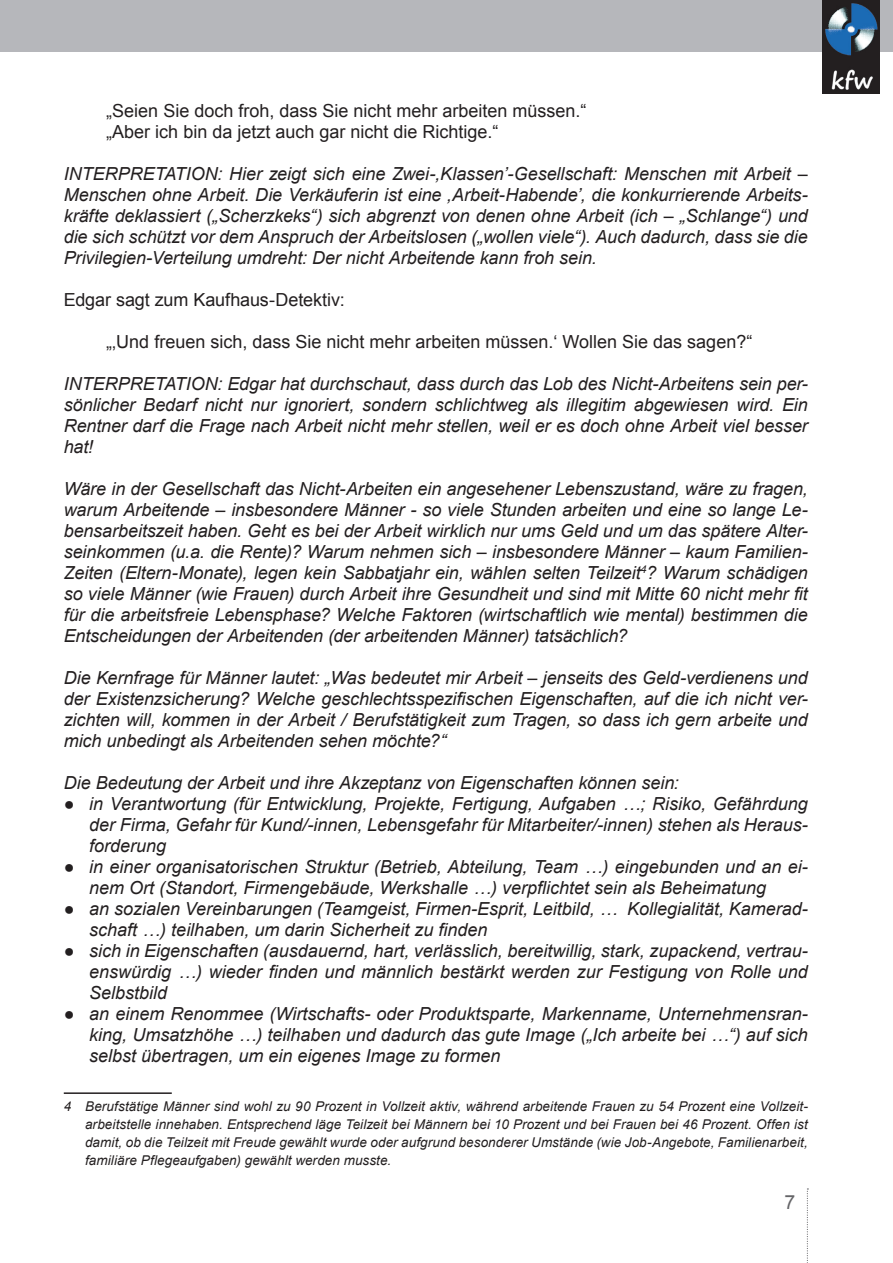
<style>
.page{position:relative;width:893px;height:1263px;background:#fff}
.page>*{position:absolute;margin:0;border:0;box-sizing:border-box;transform-origin:0 0}
.t1{font:19.5px "Arial";color:#656568}
.t2{font:italic 18px/21px "Arial";color:#231f20;text-align:justify}
.t3{font:18px/21px "Arial";color:#231f20}
.t4{font:italic 13.5px/18px "Arial";letter-spacing:.005em;color:#231f20;text-align:justify}
.s1{font-style:normal}
</style>
<div class="page">
<div style="left:0;top:0;width:893px;height:51px;background:#b6b7bb"></div>
<img style="left:823px;top:0;width:56px;height:94px">
<svg style="left:807px;top:1188px;width:1px;height:75px"></svg>
<hr style="left:64px;top:1092px;width:108px;height:2px;background:#231f20">
<p class="t3" style="left:106px;top:100px;width:482px">„Seien Sie doch froh, dass Sie nicht mehr arbeiten müssen.“ „Aber ich bin da jetzt auch gar nicht die Richtige.“</p>
<p class="t2" style="left:64px;top:163px;width:746px">INTERPRETATION: Hier zeigt sich eine Zwei-‚Klassen’-Gesellschaft: Menschen mit Arbeit – Menschen ohne Arbeit. Die Verkäuferin ist eine ‚Arbeit-Habende’, die konkurrierende Arbeits&shy;kräfte deklassiert („Scherzkeks“) sich abgrenzt von denen ohne Arbeit (ich – „Schlange“) und die sich schützt vor dem Anspruch der Arbeitslosen („wollen viele“). Auch dadurch, dass sie die Privilegien-Verteilung umdreht: Der nicht Arbeitende kann froh sein.</p>
<p class="t3" style="left:64px;top:289px;width:283px">Edgar sagt zum Kaufhaus-Detektiv:</p>
<p class="t3" style="left:106px;top:331px;width:647px">„‚U nd freuen sich, dass Sie nicht mehr arbeiten müssen.‘ Wollen Sie das sagen?“</p>
<p class="t2" style="left:64px;top:373px;width:746px">INTERPRETATION: Edgar hat durchschaut, dass durch das Lob des Nicht-Arbeitens sein per&shy;sönlicher Bedarf nicht nur ignoriert, sondern schlichtweg als illegitim abgewiesen wird. Ein Rentner darf die Frage nach Arbeit nicht mehr stellen, weil er es doch ohne Arbeit viel besser hat!</p>
<p class="t2" style="left:64px;top:478px;width:746px">Wäre in der Gesellschaft das Nicht-Arbeiten ein angesehener Lebenszustand, wäre zu fragen, warum Arbeitende – insbesondere Männer - so viele Stunden arbeiten und eine so lange Le&shy;bensarbeitszeit haben. Geht es bei der Arbeit wirklich nur ums Geld und um das spätere Alter&shy;seinkommen (u.a. die Rente)? Warum nehmen sich – insbesondere Männer – kaum Familien-Zeiten (Eltern-Monate), legen kein Sabbatjahr ein, wählen selten Teilzeit<sup>4</sup>? Warum schädigen so viele Männer (wie Frauen) durch Arbeit ihre Gesundheit und sind mit Mitte 60 nicht mehr fit für die arbeitsfreie Lebensphase? Welche Faktoren (wirtschaftlich wie mental) bestimmen die Entscheidungen der Arbeitenden (der arbeitenden Männer) tatsächlich?</p>
<p class="t2" style="left:64px;top:667px;width:746px">Die Kernfrage für Männer lautet: „Was bedeutet mir Arbeit – jenseits des Geld-verdienens und der Existenzsicherung? Welche geschlechtsspezifischen Eigenschaften, auf die ich nicht ver&shy;zichten will, kommen in der Arbeit / Berufstätigkeit zum Tragen, so dass ich gern arbeite und mich unbedingt als Arbeitenden sehen möchte?“</p>
<p class="t2" style="left:64px;top:772px;width:616px">Die Bedeutung der Arbeit und ihre Akzeptanz von Eigenschaften können sein:</p>
<p class="t2" style="left:89px;top:793px;width:720px;text-indent:-26px"><span class="s1">●</span> in Verantwortung (für Entwicklung, Projekte, Fertigung, Aufgaben …; Risiko, Gefährdung der Firma, Gefahr für Kund/-innen, Lebensgefahr für Mitarbeiter/-innen) stehen als Heraus&shy;forderung</p>
<p class="t2" style="left:89px;top:856px;width:720px;text-indent:-26px"><span class="s1">●</span> in einer organisatorischen Struktur (Betrieb, Abteilung, Team …) eingebunden und an ei&shy;nem Ort (Standort, Firmengebäude, Werkshalle …) verpflichtet sein als Beheimatung</p>
<p class="t2" style="left:89px;top:899px;width:720px;text-indent:-26px"><span class="s1">●</span> an sozialen Vereinbarungen (Teamgeist, Firmen-Esprit, Leitbild, … Kollegialität, Kamerad&shy;schaft …) teilhaben, um darin Sicherheit zu finden</p>
<p class="t2" style="left:89px;top:941px;width:720px;text-indent:-26px"><span class="s1">●</span> sich in Eigenschaften (ausdauernd, hart, verlässlich, bereitwillig, stark, zupackend, vertrau&shy;enswürdig …) wieder finden und männlich bestärkt werden zur Festigung von Rolle und Selbstbild</p>
<p class="t2" style="left:89px;top:1004px;width:720px;text-indent:-26px"><span class="s1">●</span> an einem Renommee (Wirtschafts- oder Produktsparte, Markenname, Unternehmensran&shy;king, Umsatzhöhe …) teilhaben und dadurch das gute Image („Ich arbeite bei …“) auf sich selbst übertragen, um ein eigenes Image zu formen</p>
<p class="t4" style="left:85px;top:1097px;width:724px;text-indent:-21px">4 Berufstätige Männer sind wohl zu 90 Prozent in Vollzeit aktiv, während arbeitende Frauen zu 54 Prozent eine Vollzeit&shy;arbeitstelle innehaben. Entsprechend läge Teilzeit bei Männern bei 10 Prozent und bei Frauen bei 46 Prozent. Offen ist damit, ob die Teilzeit mit Freude gewählt wurde oder aufgrund besonderer Umstände (wie Job-Angebote, Familienarbeit, familiäre Pflegeaufgaben) gewählt werden musste.</p>
<p class="t1" style="left:784px;top:1189px;width:12px">7</p>
</div>
